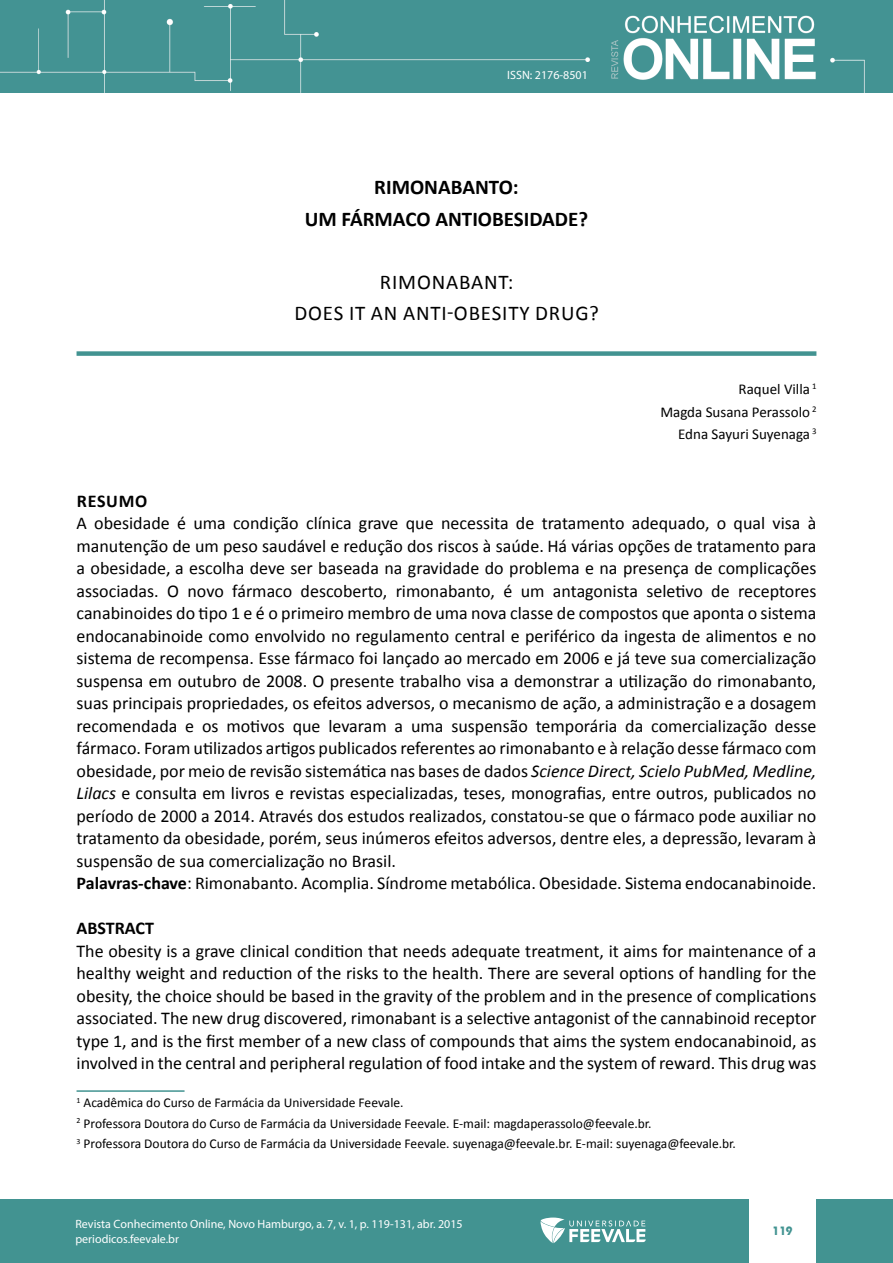
<style>
.page{position:relative;width:893px;height:1263px;background:#fff}
.page>*{position:absolute;margin:0;border:0;box-sizing:border-box;transform-origin:0 0}
.t1{font:21px/31.5px "Calibri";letter-spacing:.04em;color:#000;text-align:center}
.t2{font:700 21px/31.5px "Calibri";color:#000;text-align:center}
.t3{font:18px/22.5px "Calibri";color:#000}
.t4{font:700 18px "Calibri";color:#000}
.t5{font:15px/22.5px "Calibri";color:#000;text-align:right}
.t6{font:13.5px/20.4px "Calibri";color:#000}
.t7{font:12px/15px "Myriad Pro";color:#fff}
.t8{font:700 12px "Bauhaus IT Cby BT";color:#429391}
.s1{font-style:italic}
.s2{font-weight:700}
</style>
<div class="page">
<div style="left:816px;top:1199px;width:77px;height:64px;background:#429391"></div>
<div style="left:0;top:1199px;width:748px;height:64px;background:#429391"></div>
<svg style="left:540px;top:1217px;width:106px;height:26px"></svg>
<img style="left:0;top:0;width:893px;height:93px">
<div style="left:77px;top:351px;width:739px;height:5px;background:#429391"></div>
<hr style="left:77px;top:1090px;width:108px;height:2px;background:#429391">
<p class="t7" style="left:507px;top:67px;width:82px">ISSN: 2176-8501</p>
<p class="t2" style="left:305px;top:172px;width:285px">RIMONABANTO:<br>UM FÁRMACO ANTIOBESIDADE?</p>
<p class="t1" style="left:294px;top:266px;width:306px">Rimonabant:<br>does it an anti-obesity drug?</p>
<p class="t5" style="left:660px;top:378px;width:158px">Raquel Villa <sup>1<br></sup>Magda Susana Perassolo <sup>2<br></sup>Edna Sayuri Suyenaga <sup>3</sup></p>
<p class="t4" style="left:77px;top:489px;width:24px">Resumo</p>
<p class="t3" style="left:77px;top:512px;width:741px">A obesidade é uma condição clínica grave que necessita de tratamento adequado, o qual visa à manutenção de um peso saudável e redução dos riscos à saúde. Há várias opções de tratamento para a obesidade, a escolha deve ser baseada na gravidade do problema e na presença de complicações associadas. O novo fármaco descoberto, rimonabanto, é um antagonista seletivo de receptores canabinoides do tipo 1 e é o primeiro membro de uma nova classe de compostos que aponta o sistema endocanabinoide como envolvido no regulamento central e periférico da ingesta de alimentos e no sistema de recompensa. Esse fármaco foi lançado ao mercado em 2006 e já teve sua comercialização suspensa em outubro de 2008. O presente trabalho visa a demonstrar a utilização do rimonabanto, suas principais propriedades, os efeitos adversos, o mecanismo de ação, a administração e a dosagem recomendada e os motivos que levaram a uma suspensão temporária da comercialização desse fármaco. Foram utilizados artigos publicados referentes ao rimonabanto e à relação desse fármaco com obesidade, por meio de revisão sistemática nas bases de dados <span class="s1">Science Direct, Scielo PubMed, Medline, Lilacs</span> e consulta em livros e revistas especializadas, teses, monografias, entre outros, publicados no período de 2000 a 2014. Através dos estudos realizados, constatou-se que o fármaco pode auxiliar no tratamento da obesidade, porém, seus inúmeros efeitos adversos, dentre eles, a depressão, levaram à suspensão de sua comercialização no Brasil.<br><span class="s2">Palavras-chave</span>: Rimonabanto. Acomplia. Síndrome metabólica. Obesidade. Sistema endocanabinoide.</p>
<p class="t4" style="left:77px;top:917px;width:79px">ABSTRACT</p>
<p class="t3" style="left:77px;top:939px;width:741px;text-align:justify">The obesity is a grave clinical condition that needs adequate treatment, it aims for maintenance of a healthy weight and reduction of the risks to the health. There are several options of handling for the obesity, the choice should be based in the gravity of the problem and in the presence of complications associated. The new drug discovered, rimonabant is a selective antagonist of the cannabinoid receptor type 1, and is the first member of a new class of compounds that aims the system endocanabinoid, as involved in the central and peripheral regulation of food intake and the system of reward. This drug was</p>
<p class="t6" style="left:77px;top:1092px;width:661px"><sup>1</sup> Acadêmica do Curso de Farmácia da U niversidade Feevale.<br><sup>2</sup> Professora Doutora do Curso de Farmácia da U niversidade Feevale. E-mail: magdaperassolo@feevale.br.<br><sup>3</sup> Professora Doutora do Curso de Farmácia da U niversidade Feevale. suyenaga@feevale.br. E-mail: suyenaga@feevale.br.</p>
<p class="t7" style="left:75px;top:1216px;width:389px">Revista Conhecimento Online, Novo Hamburgo, a. 7, v. 1, p. 119-131, abr. 2015 periodicos.feevale.br</p>
<p class="t8" style="left:772px;top:1223px;width:22px">119</p>
</div>
